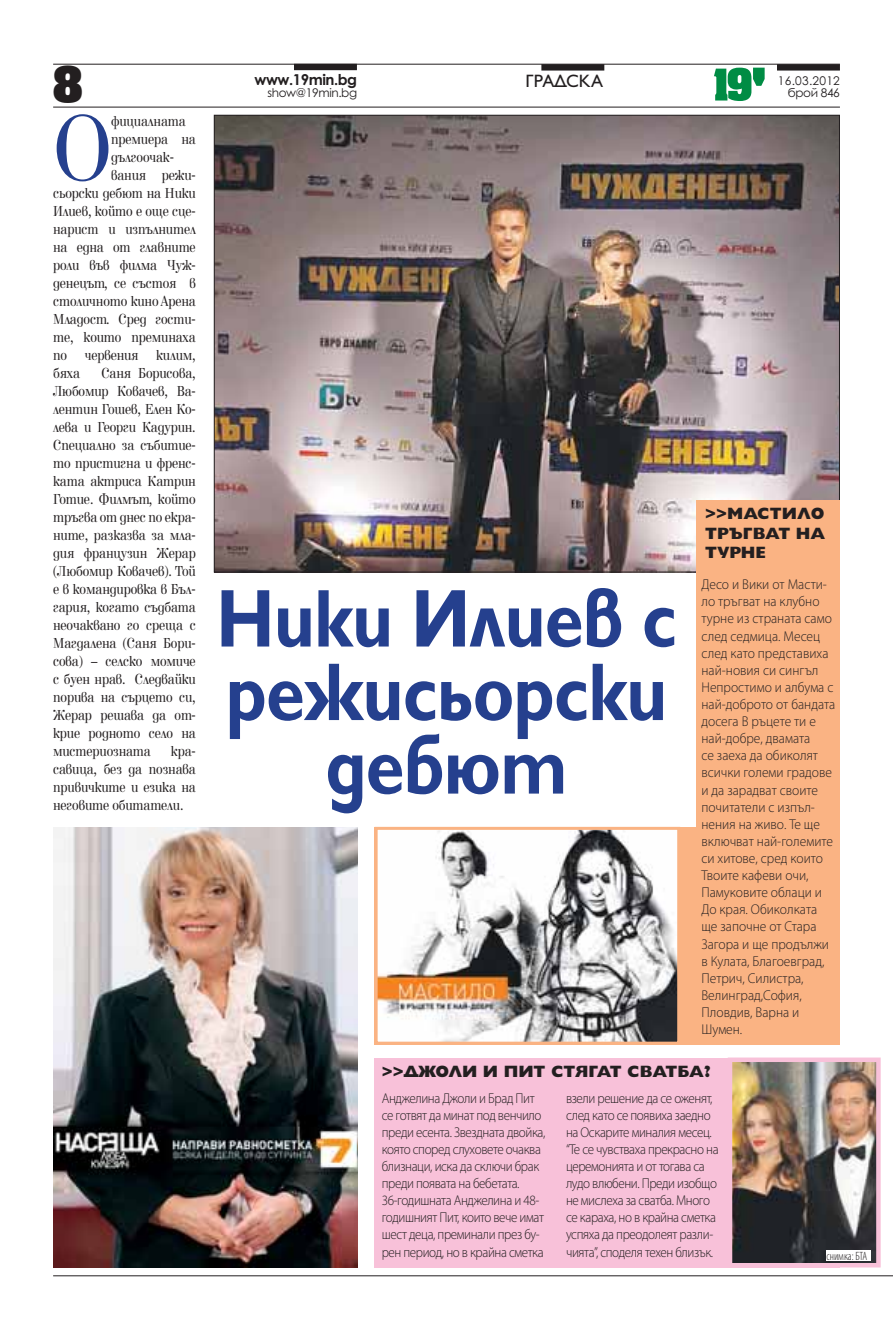
<style>
.page{position:relative;width:893px;height:1340px;background:#fff}
.page>*{position:absolute;margin:0;border:0;box-sizing:border-box;transform-origin:0 0}
.t1{font:96px "Elfin CYR";color:#25408e;scale:.85 1}
.t2{font:700 82.5px/73.5px "Gilt";letter-spacing:-.01em;color:#25408e;text-align:center;scale:.85 1}
.t3{font:700 42px "Achen Cyr";color:#231f20}
.t4{font:18px "Gilt";color:#231f20}
.t5{font:800 16.5px/19.8px "Gilt";color:#231f20;text-align:justify}
.t6{font:15px/18px "Elfin CYR";letter-spacing:-.01em;color:#231f20;text-align:justify;scale:.85 1}
.t7{font:700 15px "Century Gothic";letter-spacing:-.03em;color:#231f20}
.t8{font:300 14.25px/17.1px "Myriad Pro";letter-spacing:-.025em;color:#231f20;scale:.92 1}
.t9{font:300 14.25px/17.1px "Myriad Pro";color:#231f20;scale:.95 1}
.t10{font:12px "Century Gothic";letter-spacing:-.03em;color:#231f20}
.t11{font:300 condensed 12px "Myriad Pro";color:#231f20;scale:.95 1}
</style>
<div class="page">
<hr style="left:53px;top:64px;width:787px;height:1px;background:#231f20">
<hr style="left:53px;top:107px;width:787px;height:1px;background:#231f20">
<svg style="left:714px;top:68px;width:51px;height:33px"></svg>
<div style="left:542px;top:65px;width:62px;height:5px;background:#231f20"></div>
<div style="left:541px;top:64px;width:63px;height:7px;border:2px solid #231f20"></div>
<div style="left:778px;top:65px;width:61px;height:5px;background:#231f20"></div>
<div style="left:777px;top:64px;width:63px;height:7px;border:2px solid #231f20"></div>
<hr style="left:53px;top:1275px;width:840px;height:1px;background:#231f20">
<div style="left:294px;top:64px;width:63px;height:6px;border:2px solid #231f20"></div>
<div style="left:375px;top:1057px;width:465px;height:210px;background:#f8c1d9"></div>
<img style="left:53px;top:827px;width:305px;height:440px">
<img style="left:216px;top:117px;width:622px;height:453px">
<div style="left:696px;top:500px;width:144px;height:544px;background:#fab383"></div>
<div style="left:375px;top:826px;width:465px;height:218px;background:#fab383"></div>
<img style="left:379px;top:830px;width:297px;height:210px">
<div style="left:375px;top:826px;width:305px;height:218px;border:3px solid #fab383"></div>
<img style="left:733px;top:1062px;width:143px;height:200px">
<div style="left:728px;top:1057px;width:153px;height:210px;border:4px solid #f8c1d9"></div>
<div style="left:826px;top:1250px;width:45px;height:10px;background:#fff"></div>
<p class="t3" style="left:53px;top:63px;width:32px">8</p>
<p class="t1" style="left:53px;top:110px;width:71px">О</p>
<p class="t6" style="left:111px;top:113px;width:89px">фициалната</p>
<p class="t6" style="left:111px;top:131px;width:101px">премиера на</p>
<p class="t6" style="left:111px;top:149px;width:75px">дългоочак-</p>
<p class="t6" style="left:111px;top:167px;width:101px">вания режи-</p>
<p class="t6" style="left:53px;top:185px;width:169px">сьорски дебют на Ники</p>
<p class="t6" style="left:53px;top:203px;width:169px">Илиев, който е още сце-</p>
<p class="t6" style="left:53px;top:221px;width:169px">нарист и изпълнител</p>
<p class="t6" style="left:53px;top:239px;width:169px">на една от главните</p>
<p class="t6" style="left:53px;top:257px;width:169px">роли във филма Чуж-</p>
<p class="t6" style="left:53px;top:275px;width:169px">денецът, се състоя в</p>
<p class="t6" style="left:53px;top:293px;width:169px">столичното кино Арена</p>
<p class="t6" style="left:53px;top:311px;width:169px">Младост. Сред гости-</p>
<p class="t6" style="left:53px;top:329px;width:169px">те, които преминаха</p>
<p class="t6" style="left:53px;top:347px;width:169px">по червения килим,</p>
<p class="t6" style="left:53px;top:365px;width:33px">бяха</p>
<p class="t6" style="left:53px;top:365px;width:169px;text-indent:48px">Саня Борисова, Любомир Ковачев, Ва&shy;лентин Гошев, Елен Ко&shy;лева и Георги Кадурин.<br>Специално за събитие&shy;то пристигна и френс&shy;ката актриса Катрин Готие. Филмът, който тръгва от днес по екра&shy;ните, разказва за мла&shy;дия французин Жерар (Любомир Ковачев). Той е в командировка в Бъл&shy;гария, когато съдбата неочаквано го среща с Магдалена (Саня Бори&shy;сова) – селско момиче с буен нрав. Следвайки порива на сърцето си, Жерар решава да от&shy;крие родното село на мистериозната</p>
<p class="t6" style="left:53px;top:743px;width:169px;text-indent:118px">кра&shy;савица, без да познава привичките и езика на неговите обитатели.</p>
<p class="t7" style="left:254px;top:74px;width:104px">www.19min.bg</p>
<p class="t4" style="left:525px;top:74px;width:79px">ГРАДСКА</p>
<p class="t10" style="left:267px;top:88px;width:91px">show@19min.bg</p>
<p class="t10" style="left:778px;top:76px;width:64px">16.03.2012</p>
<p class="t10" style="left:788px;top:88px;width:54px">брой 846</p>
<p class="t2" style="left:216px;top:590px;width:543px">Ники Илиев с режисьорски дебют</p>
<p class="t5" style="left:705px;top:505px;width:122px">&gt;&gt;МАСТИЛО ТРЪГВАТ НА ТУРНЕ</p>
<p class="t9" style="left:701px;top:577px;width:142px">Десо и Вики от Масти&shy;ло тръгват на клубно турне из страната само след седмица. Месец след като представиха най-новия си сингъл<br>Непростимо и албума с най-доброто от бандата досега В ръцете ти е най-добре, двамата<br>се заеха да обиколят всички големи градове и да зарадват своите почитатели с изпъл&shy;нения на живо. Те ще включват най-големите си хитове, сред които<br>Твоите кафеви очи,<br>Памуковите облаци и<br>До края. Обиколката ще започне от Стара<br>Загора и ще продължи в Кулата, Благоевград,<br>Петрич, Силистра,<br>Велинград,София,<br>Пловдив, Варна и<br>Шумен.</p>
<p class="t5" style="left:382px;top:1062px;width:330px">&gt;&gt;ДЖОЛИ И ПИТ СТЯГАТ СВАТБА?</p>
<p class="t8" style="left:382px;top:1090px;width:179px">Анджелина Джоли и Брад Пит се готвят да минат под венчило преди есента. Звездната двойка, която според слуховете очаква близнаци, иска да сключи брак преди появата на бебетата.<br>36-годишната Анджелина и 48- годишният Пит, които вече имат шест деца, преминали през бу&shy;рен период, но в крайна сметка</p>
<p class="t8" style="left:566px;top:1090px;width:167px">взели решение да се оженят, след като се появиха заедно на Оскарите миналия месец. “Те се чувстваха прекрасно на церемонията и от тогава са лудо влюбени. Преди изобщо не мислеха за сватба. Много се караха, но в крайна сметка успяха да преодолеят разли&shy;чията”, споделя техен близък.</p>
<p class="t11" style="left:826px;top:1251px;width:44px">снимка: БТА</p>
</div>
